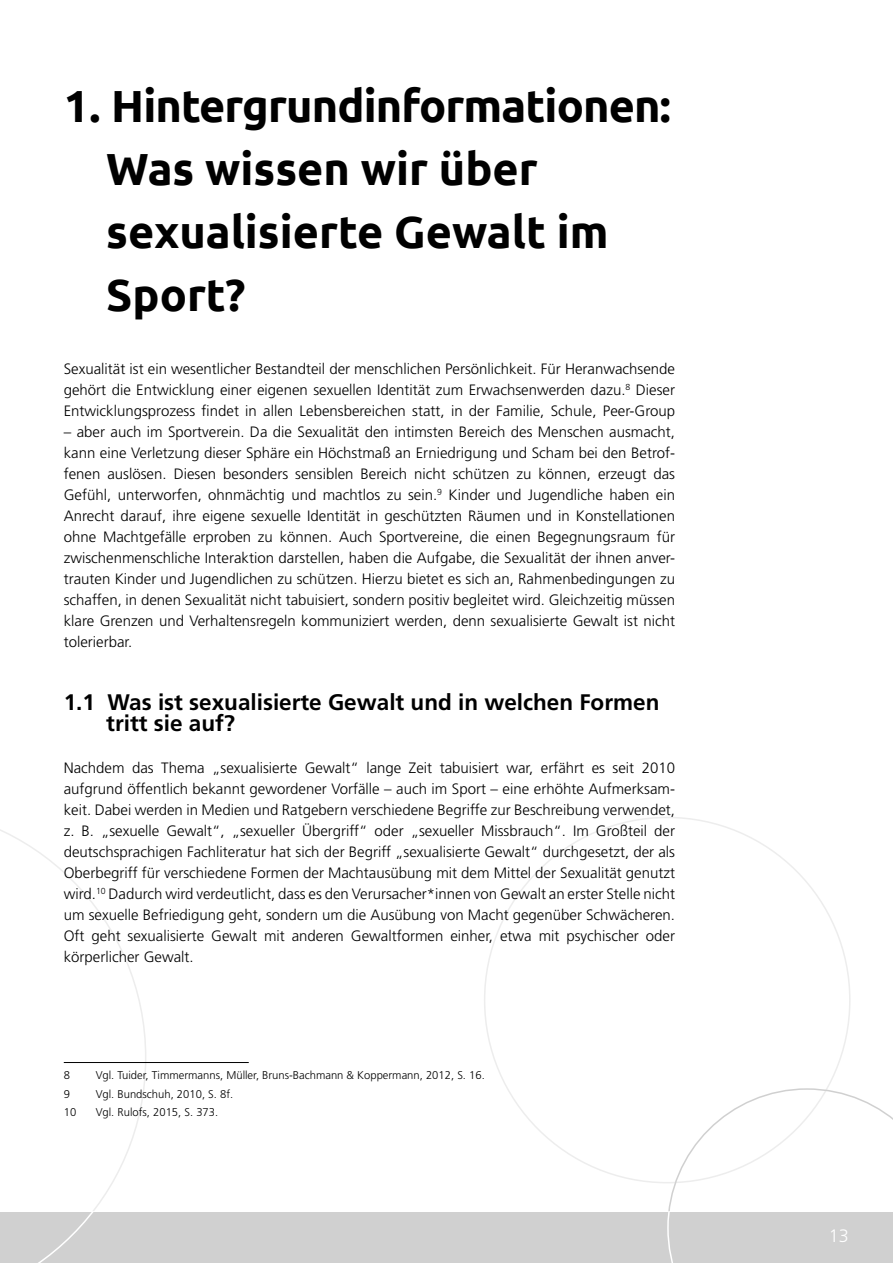
<style>
.page{position:relative;width:893px;height:1263px;background:#fff}
.page>*{position:absolute;margin:0;border:0;box-sizing:border-box;transform-origin:0 0}
.Head{font:700 45px/63px "Ubuntu";color:#000}
.t1{font:700 22.5px/21px "Frutiger";color:#000}
.t2{font:300 18px "Frutiger";color:#fff}
.Fließtext{font:300 15px/21px "Frutiger";color:#000;text-align:justify}
.Fußnote{font:300 11.25px "Frutiger";color:#000}
</style>
<div class="page">
<svg style="left:0;top:829px;width:146px;height:382px"></svg>
<div style="left:0;top:1212px;width:893px;height:51px;background:#d0d0d0"></div>
<svg style="left:38px;top:1212px;width:55px;height:51px"></svg>
<svg style="left:667px;top:1088px;width:226px;height:175px"></svg>
<hr style="left:64px;top:1062px;width:185px;height:1px;background:#000">
<p class="Head" style="left:106px;top:74px;width:566px;text-indent:-43px">1. Hintergrundinformationen:<br>Was wissen wir über sexualisierte Gewalt im<br>Sport?</p>
<p class="Fließtext" style="left:64px;top:358px;width:613px">Sexualität ist ein wesentlicher Bestandteil der menschlichen Persönlichkeit. Für Heranwachsende gehört die Entwicklung einer eigenen sexuellen Identität zum Erwachsenwerden dazu.<sup>8</sup> Dieser Entwicklungsprozess findet in allen Lebensbereichen statt, in der Familie, Schule, Peer-Group</p>
<p class="Fließtext" style="left:64px;top:421px;width:613px">– aber auch im Sportverein. Da die Sexualität den intimsten Bereich des Menschen ausmacht, kann eine Verletzung dieser Sphäre ein Höchstmaß an Erniedrigung und Scham bei den Betrof&shy;fenen auslösen. Diesen besonders sensiblen Bereich nicht schützen zu können, erzeugt das Gefühl, unterworfen, ohnmächtig und machtlos zu sein.<sup>9</sup> Kinder und Jugendliche haben ein Anrecht darauf, ihre eigene sexuelle Identität in geschützten Räumen und in Konstellationen ohne Machtgefälle erproben zu können. Auch Sportvereine, die einen Begegnungsraum für zwischenmenschliche Interaktion darstellen, haben die Aufgabe, die Sexualität der ihnen anver&shy;trauten Kinder und Jugendlichen zu schützen. Hierzu bietet es sich an, Rahmenbedingungen zu schaffen, in denen Sexualität nicht tabuisiert, sondern positiv begleitet wird. Gleichzeitig müssen klare Grenzen und Verhaltensregeln kommuniziert werden, denn sexualisierte Gewalt ist nicht tolerierbar.</p>
<p class="t1" style="left:106px;top:691px;width:555px;text-indent:-43px">1.1 Was ist sexualisierte Gewalt und in welchen Formen tritt sie auf?</p>
<p class="Fließtext" style="left:64px;top:757px;width:613px">Nachdem das Thema „sexualisierte Gewalt“ lange Zeit tabuisiert war, erfährt es seit 2010 aufgrund öffentlich bekannt gewordener Vorfälle – auch im Sport – eine erhöhte Aufmerksam&shy;keit. Dabei werden in Medien und Ratgebern verschiedene Begriffe zur Beschreibung verwendet, z. B. „sexuelle Gewalt“, „sexueller Übergriff“ oder „sexueller Missbrauch“. Im Großteil der deutschsprachigen Fachliteratur hat sich der Begriff „sexualisierte Gewalt“ durchgesetzt, der als Oberbegriff für verschiedene Formen der Machtausübung mit dem Mittel der Sexualität genutzt wird.<sup>10</sup> Dadurch wird verdeutlicht, dass es den Verursacher*innen von Gewalt an erster Stelle nicht um sexuelle Befriedigung geht, sondern um die Ausübung von Macht gegenüber Schwächeren.<br>Oft geht sexualisierte Gewalt mit anderen Gewaltformen einher, etwa mit psychischer oder körperlicher Gewalt.</p>
<p class="Fußnote" style="left:64px;top:1069px;width:8px">8</p>
<p class="Fußnote" style="left:96px;top:1069px;width:391px">Vgl. Tuider, Timmermanns, Müller, Bruns-Bachmann &amp; Koppermann, 2012, S. 16.</p>
<p class="Fußnote" style="left:64px;top:1087px;width:8px">9</p>
<p class="Fußnote" style="left:96px;top:1087px;width:139px">Vgl. Bundschuh, 2010, S. 8f.</p>
<p class="Fußnote" style="left:64px;top:1106px;width:14px">10</p>
<p class="Fußnote" style="left:96px;top:1106px;width:124px">Vgl. Rulofs, 2015, S. 373.</p>
<p class="t2" style="left:829px;top:1226px;width:22px">13</p>
</div>
